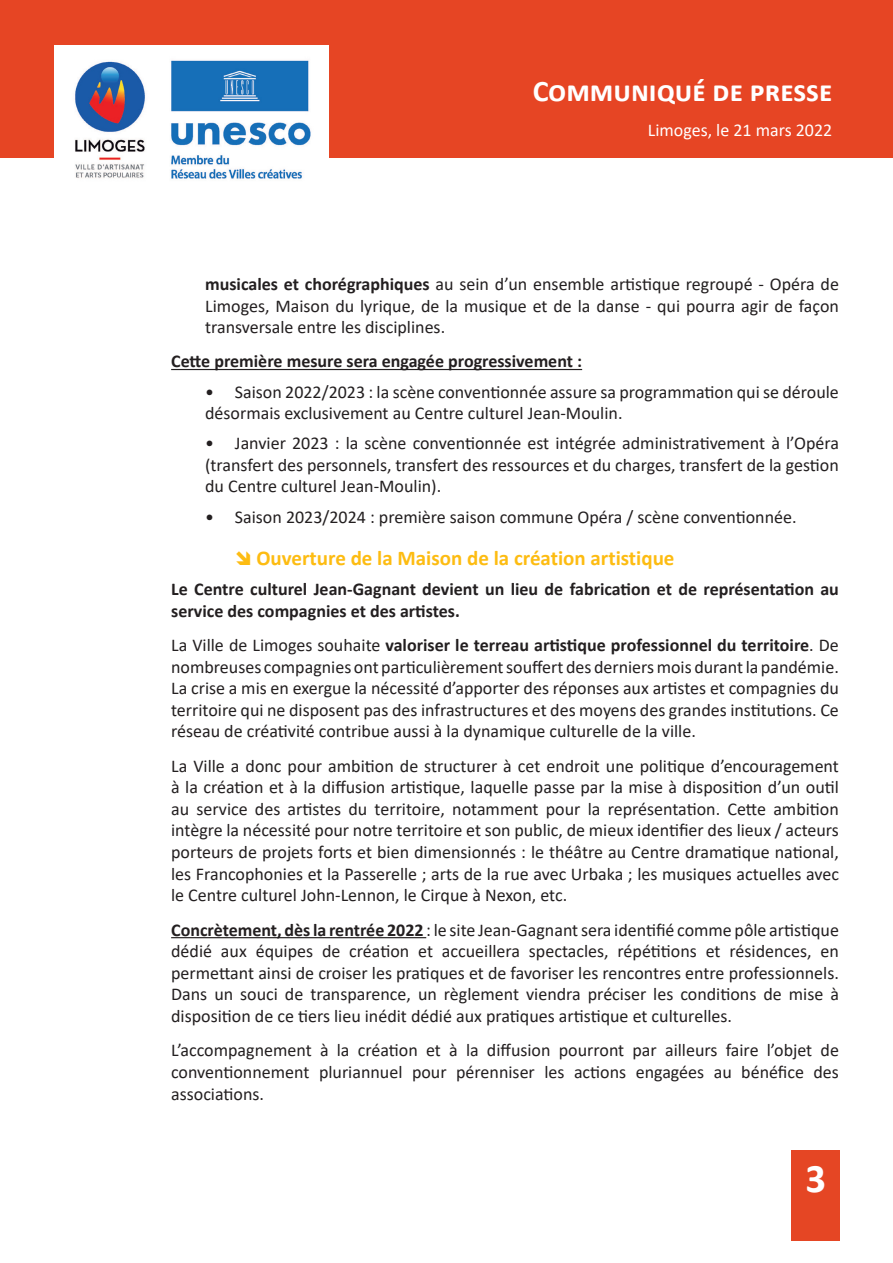
<style>
.page{position:relative;width:893px;height:1263px;background:#fff}
.page>*{position:absolute;margin:0;border:0;box-sizing:border-box;transform-origin:0 0}
.t1{font:700 40.8px "Calibri";color:#fff}
.t2{font:700 30px "Calibri";color:#fff}
.t3{font:700 21px "Calibri";color:#fdbc12}
.t4{font:18px/21.6px "Calibri";color:#231f20;text-align:justify}
.t5{font:700 18px/21.6px "Calibri";color:#231f20}
.t6{font:18px "Calibri";color:#fff}
.s1{font-weight:700}
</style>
<div class="page">
<hr style="left:171px;top:369px;width:411px;height:1px;background:#231f20">
<hr style="left:171px;top:937px;width:255px;height:1px;background:#231f20">
<div style="left:791px;top:1150px;width:49px;height:91px;background:#e54624"></div>
<div style="left:0;top:0;width:893px;height:157px;background:#e64524"></div>
<img style="left:54px;top:45px;width:275px;height:134px">
<h2 class="t2" style="left:533px;top:70px;width:301px">Communiqué de presse</h2>
<p class="t6" style="left:648px;top:117px;width:186px">Limoges, le 21 mars 2022</p>
<p class="t4" style="left:205px;top:273px;width:635px"><span class="s1">musicales et chorégraphiques</span> au sein d’un ensemble artistique regroupé - Opéra de Limoges, Maison du lyrique, de la musique et de la danse - qui pourra agir de façon transversale entre les disciplines.</p>
<p class="t5" style="left:171px;top:350px;width:412px">Cette première mesure sera engagée progressivement :</p>
<p class="t4" style="left:205px;top:380px;width:635px">• Saison 2022/2023 : la scène conventionnée assure sa programmation qui se déroule désormais exclusivement au Centre culturel Jean-Moulin.</p>
<p class="t4" style="left:205px;top:432px;width:635px">• Janvier 2023 : la scène conventionnée est intégrée administrativement à l’Opéra (transfert des personnels, transfert des ressources et du charges, transfert de la gestion du Centre culturel Jean-Moulin).</p>
<p class="t4" style="left:205px;top:505px;width:593px">• Saison 2023/2024 : première saison commune Opéra / scène conventionnée.</p>
<p class="t3" style="left:256px;top:543px;width:420px">Ouverture de la Maison de la création artistique</p>
<p class="t5" style="left:171px;top:578px;width:669px">Le Centre culturel Jean-Gagnant devient un lieu de fabrication et de représentation au service des compagnies et des artistes.</p>
<p class="t4" style="left:171px;top:634px;width:669px">La Ville de Limoges souhaite <span class="s1">valoriser le terreau artistique professionnel du territoire</span>. De nombreuses compagnies ont particulièrement souffert des derniers mois durant la pandémie.<br>La crise a mis en exergue la nécessité d’apporter des réponses aux artistes et compagnies du territoire qui ne disposent pas des infrastructures et des moyens des grandes institutions. Ce réseau de créativité contribue aussi à la dynamique culturelle de la ville.</p>
<p class="t4" style="left:171px;top:754px;width:669px">La Ville a donc pour ambition de structurer à cet endroit une politique d’encouragement à la création et à la diffusion artistique, laquelle passe par la mise à disposition d’un outil au service des artistes du territoire, notamment pour la représentation. Cette ambition intègre la nécessité pour notre territoire et son public, de mieux identifier des lieux / acteurs porteurs de projets forts et bien dimensionnés : le théâtre au Centre dramatique national, les Francophonies et la Passerelle ; arts de la rue avec Urbaka ; les musiques actuelles avec le Centre culturel John-Lennon, le Cirque à Nexon, etc.</p>
<p class="t4" style="left:171px;top:918px;width:669px"><span class="s1">Concrètement, dès la rentrée 2022</span> : le site Jean-Gagnant sera identifié comme pôle artistique dédié aux équipes de création et accueillera spectacles, répétitions et résidences, en permettant ainsi de croiser les pratiques et de favoriser les rencontres entre professionnels.<br>Dans un souci de transparence, un règlement viendra préciser les conditions de mise à disposition de ce tiers lieu inédit dédié aux pratiques artistique et culturelles.</p>
<p class="t4" style="left:171px;top:1039px;width:669px">L’accompagnement à la création et à la diffusion pourront par ailleurs faire l’objet de conventionnement pluriannuel pour pérenniser les actions engagées au bénéfice des associations.</p>
<h1 class="t1" style="left:805px;top:1149px;width:22px">3</h1>
</div>
